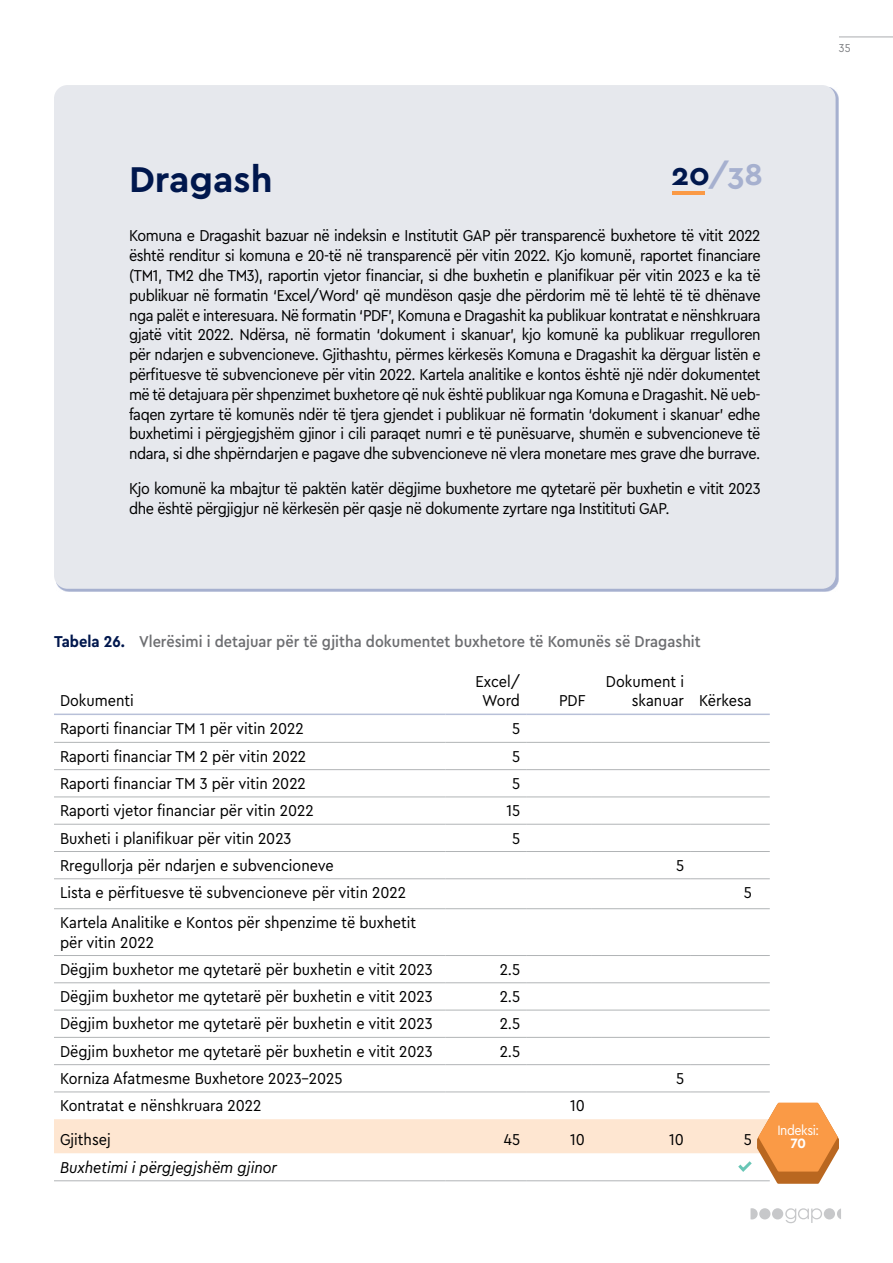
<style>
.page{position:relative;width:893px;height:1263px;background:#fff}
.page>*{position:absolute;margin:0;border:0;box-sizing:border-box;transform-origin:0 0}
.t1{font:700 37.5px "Cera PRO";color:#00174d}
.t2{font:700 31.35px "Cera PRO";color:#a6b0cf}
.t3{font:16.5px/19.8px "Cera Compact Pro";color:#000}
.t4{font:16.5px/19.8px "Cera Compact Pro";letter-spacing:-.025em;color:#000}
.t5{font:500 16.5px "Cera Compact Pro";color:#6d6e71}
.t6{font:italic 16.5px "Cera Compact Pro";color:#000}
.t7{font:14.25px "Cera Compact Pro";letter-spacing:-.03em;color:#fff}
.t8{font:700 14.25px "Cera PRO";color:#fff}
.t9{font:12px "Cera Compact Pro";color:#808285}
.s1{color:#00174d}
.s2{font-weight:700;color:#00174d}
</style>
<div class="page">
<div style="left:772px;top:1208px;width:11px;height:11px;background:#c7c8ca;border-radius:50%"></div>
<div style="left:759px;top:1208px;width:11px;height:11px;background:#c7c8ca;border-radius:50%"></div>
<div style="left:824px;top:1208px;width:11px;height:11px;background:#c7c8ca;border-radius:50%"></div>
<svg style="left:785px;top:1208px;width:37px;height:15px"></svg>
<svg style="left:750px;top:1208px;width:8px;height:11px"></svg>
<svg style="left:837px;top:1208px;width:4px;height:11px"></svg>
<hr style="left:839px;top:36px;width:54px;height:2px;background:#c7c8ca">
<div style="left:54px;top:85px;width:782px;height:504px;background:#e6e8ed;border-radius:14px"></div>
<hr style="left:672px;top:191px;width:32px;height:3px;background:#fa9945">
<hr style="left:54px;top:713px;width:392px;height:2px;background:#b8c0d8">
<hr style="left:446px;top:713px;width:80px;height:2px;background:#b8c0d8">
<hr style="left:526px;top:713px;width:65px;height:2px;background:#b8c0d8">
<hr style="left:591px;top:713px;width:99px;height:2px;background:#b8c0d8">
<hr style="left:690px;top:713px;width:80px;height:2px;background:#b8c0d8">
<hr style="left:54px;top:742px;width:392px;height:1px;background:#b1b4b6">
<hr style="left:446px;top:742px;width:80px;height:1px;background:#b1b4b6">
<hr style="left:526px;top:742px;width:65px;height:1px;background:#b1b4b6">
<hr style="left:591px;top:742px;width:99px;height:1px;background:#b1b4b6">
<hr style="left:690px;top:742px;width:80px;height:1px;background:#b1b4b6">
<hr style="left:54px;top:769px;width:392px;height:1px;background:#b1b4b6">
<hr style="left:446px;top:769px;width:80px;height:1px;background:#b1b4b6">
<hr style="left:526px;top:769px;width:65px;height:1px;background:#b1b4b6">
<hr style="left:591px;top:769px;width:99px;height:1px;background:#b1b4b6">
<hr style="left:690px;top:769px;width:80px;height:1px;background:#b1b4b6">
<hr style="left:54px;top:797px;width:392px;height:1px;background:#b1b4b6">
<hr style="left:446px;top:797px;width:80px;height:1px;background:#b1b4b6">
<hr style="left:526px;top:797px;width:65px;height:1px;background:#b1b4b6">
<hr style="left:591px;top:797px;width:99px;height:1px;background:#b1b4b6">
<hr style="left:690px;top:797px;width:80px;height:1px;background:#b1b4b6">
<hr style="left:54px;top:824px;width:392px;height:1px;background:#b1b4b6">
<hr style="left:446px;top:824px;width:80px;height:1px;background:#b1b4b6">
<hr style="left:526px;top:824px;width:65px;height:1px;background:#b1b4b6">
<hr style="left:591px;top:824px;width:99px;height:1px;background:#b1b4b6">
<hr style="left:690px;top:824px;width:80px;height:1px;background:#b1b4b6">
<hr style="left:54px;top:851px;width:392px;height:1px;background:#b1b4b6">
<hr style="left:446px;top:851px;width:80px;height:1px;background:#b1b4b6">
<hr style="left:526px;top:851px;width:65px;height:1px;background:#b1b4b6">
<hr style="left:591px;top:851px;width:99px;height:1px;background:#b1b4b6">
<hr style="left:690px;top:851px;width:80px;height:1px;background:#b1b4b6">
<hr style="left:54px;top:878px;width:392px;height:1px;background:#b1b4b6">
<hr style="left:446px;top:878px;width:80px;height:1px;background:#b1b4b6">
<hr style="left:526px;top:878px;width:65px;height:1px;background:#b1b4b6">
<hr style="left:591px;top:878px;width:99px;height:1px;background:#b1b4b6">
<hr style="left:690px;top:878px;width:80px;height:1px;background:#b1b4b6">
<hr style="left:54px;top:908px;width:392px;height:1px;background:#b1b4b6">
<hr style="left:446px;top:908px;width:80px;height:1px;background:#b1b4b6">
<hr style="left:526px;top:908px;width:65px;height:1px;background:#b1b4b6">
<hr style="left:591px;top:908px;width:99px;height:1px;background:#b1b4b6">
<hr style="left:690px;top:908px;width:80px;height:1px;background:#b1b4b6">
<hr style="left:54px;top:955px;width:392px;height:1px;background:#b1b4b6">
<hr style="left:446px;top:955px;width:80px;height:1px;background:#b1b4b6">
<hr style="left:526px;top:955px;width:65px;height:1px;background:#b1b4b6">
<hr style="left:591px;top:955px;width:99px;height:1px;background:#b1b4b6">
<hr style="left:690px;top:955px;width:80px;height:1px;background:#b1b4b6">
<hr style="left:54px;top:982px;width:392px;height:1px;background:#b1b4b6">
<hr style="left:446px;top:982px;width:80px;height:1px;background:#b1b4b6">
<hr style="left:526px;top:982px;width:65px;height:1px;background:#b1b4b6">
<hr style="left:591px;top:982px;width:99px;height:1px;background:#b1b4b6">
<hr style="left:690px;top:982px;width:80px;height:1px;background:#b1b4b6">
<hr style="left:54px;top:1010px;width:392px;height:1px;background:#b1b4b6">
<hr style="left:446px;top:1010px;width:80px;height:1px;background:#b1b4b6">
<hr style="left:526px;top:1010px;width:65px;height:1px;background:#b1b4b6">
<hr style="left:591px;top:1010px;width:99px;height:1px;background:#b1b4b6">
<hr style="left:690px;top:1010px;width:80px;height:1px;background:#b1b4b6">
<hr style="left:54px;top:1037px;width:392px;height:1px;background:#b1b4b6">
<hr style="left:446px;top:1037px;width:80px;height:1px;background:#b1b4b6">
<hr style="left:526px;top:1037px;width:65px;height:1px;background:#b1b4b6">
<hr style="left:591px;top:1037px;width:99px;height:1px;background:#b1b4b6">
<hr style="left:690px;top:1037px;width:80px;height:1px;background:#b1b4b6">
<hr style="left:54px;top:1064px;width:392px;height:1px;background:#b1b4b6">
<hr style="left:446px;top:1064px;width:80px;height:1px;background:#b1b4b6">
<hr style="left:526px;top:1064px;width:65px;height:1px;background:#b1b4b6">
<hr style="left:591px;top:1064px;width:99px;height:1px;background:#b1b4b6">
<hr style="left:690px;top:1064px;width:80px;height:1px;background:#b1b4b6">
<hr style="left:54px;top:1092px;width:392px;height:1px;background:#b1b4b6">
<hr style="left:446px;top:1092px;width:80px;height:1px;background:#b1b4b6">
<hr style="left:526px;top:1092px;width:65px;height:1px;background:#b1b4b6">
<hr style="left:591px;top:1092px;width:99px;height:1px;background:#b1b4b6">
<hr style="left:690px;top:1092px;width:80px;height:1px;background:#b1b4b6">
<svg style="left:54px;top:1103px;width:785px;height:81px"></svg>
<h2 class="t2" style="left:671px;top:154px;width:93px"><span class="s1">20</span>/38</h2>
<h1 class="t1" style="left:129px;top:154px;width:145px">Dragash</h1>
<p class="t3" style="left:129px;top:225px;width:633px;text-align:justify">Komuna e Dragashit bazuar në indeksin e Institutit GAP për transparencë buxhetore të vitit 2022 është renditur si komuna e 20-të në transparencë për vitin 2022. Kjo komunë, raportet financiare (TM1, TM2 dhe TM3), raportin vjetor financiar, si dhe buxhetin e planifikuar për vitin 2023 e ka të publikuar në formatin ‘Excel/Word’ që mundëson qasje dhe përdorim më të lehtë të të dhënave nga palët e interesuara. Në formatin ‘PDF’, Komuna e Dragashit ka publikuar kontratat e nënshkruara gjatë vitit 2022. Ndërsa, në formatin ‘dokument i skanuar’, kjo komunë ka publikuar rregulloren për ndarjen e subvencioneve. Gjithashtu, përmes kërkesës Komuna e Dragashit ka dërguar listën e përfituesve të subvencioneve për vitin 2022. Kartela analitike e kontos është një ndër dokumentet më të detajuara për shpenzimet buxhetore që nuk është publikuar nga Komuna e Dragashit. Në ueb&shy;faqen zyrtare të komunës ndër të tjera gjendet i publikuar në formatin ‘dokument i skanuar’ edhe buxhetimi i përgjegjshëm gjinor i cili paraqet numri e të punësuarve, shumën e subvencioneve të ndara, si dhe shpërndarjen e pagave dhe subvencioneve në vlera monetare mes grave dhe burrave.</p>
<p class="t4" style="left:129px;top:478px;width:633px">Kjo komunë ka mbajtur të paktën katër dëgjime buxhetore me qytetarë për buxhetin e vitit 2023 dhe është përgjigjur në kërkesën për qasje në dokumente zyrtare nga Institituti GAP.</p>
<p class="t9" style="left:839px;top:40px;width:13px">35</p>
<p class="t5" style="left:54px;top:630px;width:648px"><span class="s2">Tabela 26.</span> Vlerësimi i detajuar për të gjitha dokumentet buxhetore të Komunës së Dragashit</p>
<p class="t3" style="left:60px;top:690px;width:75px">Dokumenti</p>
<p class="t3" style="left:476px;top:671px;width:46px;text-align:center">Excel/<br>Word</p>
<p class="t3" style="left:559px;top:690px;width:28px">PDF</p>
<p class="t3" style="left:632px;top:671px;width:121px;text-indent:-26px">Dokument i<br>skanuar Kërkesa</p>
<p class="t3" style="left:60px;top:718px;width:245px">Raporti financiar TM 1 për vitin 2022</p>
<p class="t3" style="left:512px;top:718px;width:10px">5</p>
<p class="t3" style="left:60px;top:745px;width:248px">Raporti financiar TM 2 për vitin 2022</p>
<p class="t3" style="left:512px;top:745px;width:10px">5</p>
<p class="t3" style="left:60px;top:773px;width:247px">Raporti financiar TM 3 për vitin 2022</p>
<p class="t3" style="left:512px;top:773px;width:10px">5</p>
<p class="t3" style="left:60px;top:800px;width:255px">Raporti vjetor financiar për vitin 2022</p>
<p class="t3" style="left:506px;top:800px;width:15px">15</p>
<p class="t3" style="left:60px;top:827px;width:233px">Buxheti i planifikuar për vitin 2023</p>
<p class="t3" style="left:512px;top:827px;width:10px">5</p>
<p class="t3" style="left:60px;top:855px;width:275px">Rregullorja për ndarjen e subvencioneve</p>
<p class="t3" style="left:676px;top:855px;width:10px">5</p>
<p class="t3" style="left:60px;top:882px;width:347px">Lista e përfituesve të subvencioneve për vitin 2022</p>
<p class="t3" style="left:744px;top:882px;width:10px">5</p>
<p class="t3" style="left:60px;top:912px;width:358px">Kartela Analitike e Kontos për shpenzime të buxhetit për vitin 2022</p>
<p class="t3" style="left:60px;top:959px;width:374px">Dëgjim buxhetor me qytetarë për buxhetin e vitit 2023</p>
<p class="t3" style="left:500px;top:959px;width:22px">2.5</p>
<p class="t3" style="left:60px;top:986px;width:374px">Dëgjim buxhetor me qytetarë për buxhetin e vitit 2023</p>
<p class="t3" style="left:500px;top:986px;width:22px">2.5</p>
<p class="t3" style="left:60px;top:1013px;width:374px">Dëgjim buxhetor me qytetarë për buxhetin e vitit 2023</p>
<p class="t3" style="left:500px;top:1013px;width:22px">2.5</p>
<p class="t3" style="left:60px;top:1040px;width:374px">Dëgjim buxhetor me qytetarë për buxhetin e vitit 2023</p>
<p class="t3" style="left:500px;top:1040px;width:22px">2.5</p>
<p class="t3" style="left:60px;top:1068px;width:284px">Korniza Afatmesme Buxhetore 2023-2025</p>
<p class="t3" style="left:676px;top:1068px;width:10px">5</p>
<p class="t3" style="left:60px;top:1095px;width:203px">Kontratat e nënshkruara 2022</p>
<p class="t3" style="left:570px;top:1095px;width:16px">10</p>
<p class="t3" style="left:60px;top:1129px;width:52px">Gjithsej</p>
<p class="t3" style="left:504px;top:1129px;width:18px">45</p>
<p class="t3" style="left:570px;top:1129px;width:16px">10</p>
<p class="t3" style="left:669px;top:1129px;width:16px">10</p>
<p class="t3" style="left:744px;top:1129px;width:10px">5</p>
<p class="t6" style="left:60px;top:1156px;width:218px">Buxhetimi i përgjegjshëm gjinor</p>
<p class="t7" style="left:777px;top:1120px;width:43px">Indeksi:</p>
<p class="t8" style="left:790px;top:1133px;width:17px">70</p>
</div>
